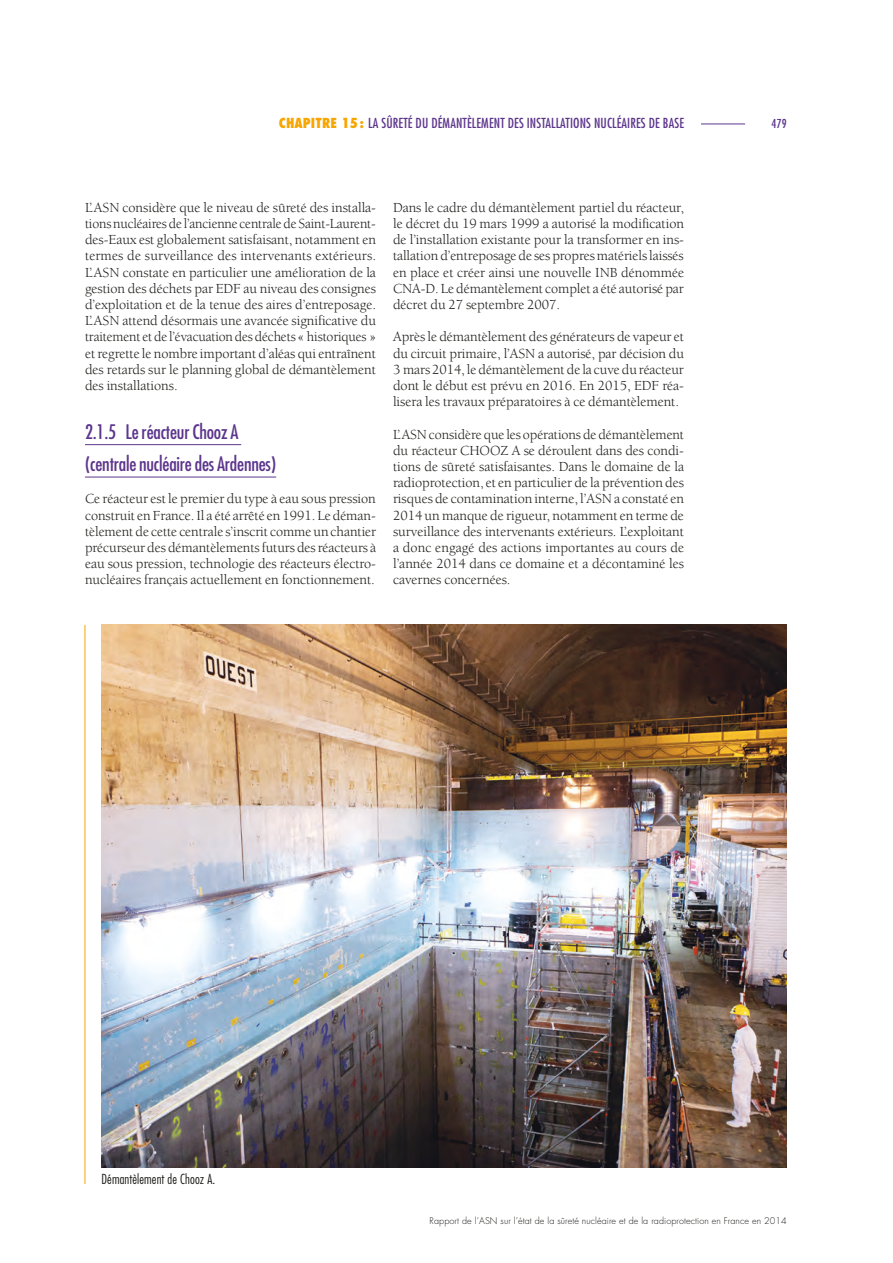
<style>
.page{position:relative;width:893px;height:1263px;background:#fff}
.page>*{position:absolute;margin:0;border:0;box-sizing:border-box;transform-origin:0 0}
.t1{font:condensed 19.5px/32.4px "Futura";letter-spacing:-.01em;color:#5c358c}
.t2{font:14.25px/16.2px "Berkeley Std";letter-spacing:-.005em;color:#1d1d1b;text-align:justify}
.t3{font:condensed 13.5px "Futura Std";letter-spacing:.01em;color:#5c358c}
.t4{font:300 condensed 13.5px "Futura";letter-spacing:.01em;color:#1d1d1b}
.t5{font:condensed 12px "Futura Std";color:#5c358c}
.t6{font:300 9px "Futura Std";letter-spacing:.01em;color:#1d1d1b}
.s1{font-weight:800;color:#f7a600}
</style>
<div class="page">
<hr style="left:85px;top:444px;width:156px;height:1px;background:#5c358c">
<hr style="left:85px;top:477px;width:191px;height:1px;background:#5c358c">
<img style="left:101px;top:625px;width:686px;height:543px">
<hr style="left:85px;top:625px;width:1px;height:559px;background:#f7a600">
<hr style="left:701px;top:124px;width:44px;height:1px;background:#5c358c">
<p class="t3" style="left:279px;top:114px;width:407px"><span class="s1">CHAPITRE 15:</span> LA SÛRETÉ DU DÉMANTÈLEMENT DES INSTALLATIONS NUCLÉAIRES DE BASE</p>
<p class="t5" style="left:772px;top:116px;width:17px">479</p>
<p class="t2" style="left:85px;top:199px;width:293px">L’ASN considère que le niveau de sûreté des installa&shy;tions nucléaires de l’ancienne centrale de Saint-Laurent&shy;des-Eaux est globalement satisfaisant, notamment en termes de surveillance des intervenants extérieurs.<br>L’ASN constate en particulier une amélioration de la gestion des déchets par EDF au niveau des consignes d’exploitation et de la tenue des aires d’entreposage.<br>L’ASN attend désormais une avancée significative du traitement et de l’évacuation des déchets « historiques » et regrette le nombre important d’aléas qui entraînent des retards sur le planning global de démantèlement des installations.</p>
<h1 class="t1" style="left:85px;top:415px;width:193px">2.1.5 Le réacteur Chooz A (centralenucléairedes Ardennes)</h1>
<p class="t2" style="left:85px;top:491px;width:293px">Ce réacteur est le premier du type à eau sous pression construit en France. Il a été arrêté en 1991. Le déman&shy;tèlement de cette centrale s’inscrit comme un chantier précurseur des démantèlements futurs des réacteurs à eau sous pression, technologie des réacteurs électro&shy;nucléaires français actuellement en fonctionnement.</p>
<p class="t2" style="left:393px;top:199px;width:293px">Dans le cadre du démantèlement partiel du réacteur, le décret du 19 mars 1999 a autorisé la modification de l’installation existante pour la transformer en ins&shy;tallation d’entreposage de ses propres matériels laissés en place et créer ainsi une nouvelle INB dénommée CNA-D. Le démantèlement complet a été autorisé par décret du 27 septembre 2007.</p>
<p class="t2" style="left:393px;top:329px;width:292px">Après le démantèlement des générateurs de vapeur et du circuit primaire, l’ASN a autorisé, par décision du 3 mars 2014, le démantèlement de la cuve du réacteur dont le début est prévu en 2016. En 2015, EDF réa&shy;lisera les travaux préparatoires à ce démantèlement.</p>
<p class="t2" style="left:393px;top:426px;width:293px">L’ASN considère que les opérations de démantèlement du réacteur CHOOZ A se déroulent dans des condi&shy;tions de sûreté satisfaisantes. Dans le domaine de la radioprotection, et en particulier de la prévention des risques de contamination interne, l’ASN a constaté en 2014 un manque de rigueur, notamment en terme de surveillance des intervenants extérieurs. L’exploitant a donc engagé des actions importantes au cours de l’année 2014 dans ce domaine et a décontaminé les cavernes concernées.</p>
<p class="t4" style="left:102px;top:1170px;width:115px">Démantèlement de Chooz A.</p>
<p class="t6" style="left:430px;top:1216px;width:359px">Rapport de l’ASN sur l’état de la sûreté nucléaire et de la radioprotection en France en 2014</p>
</div>
